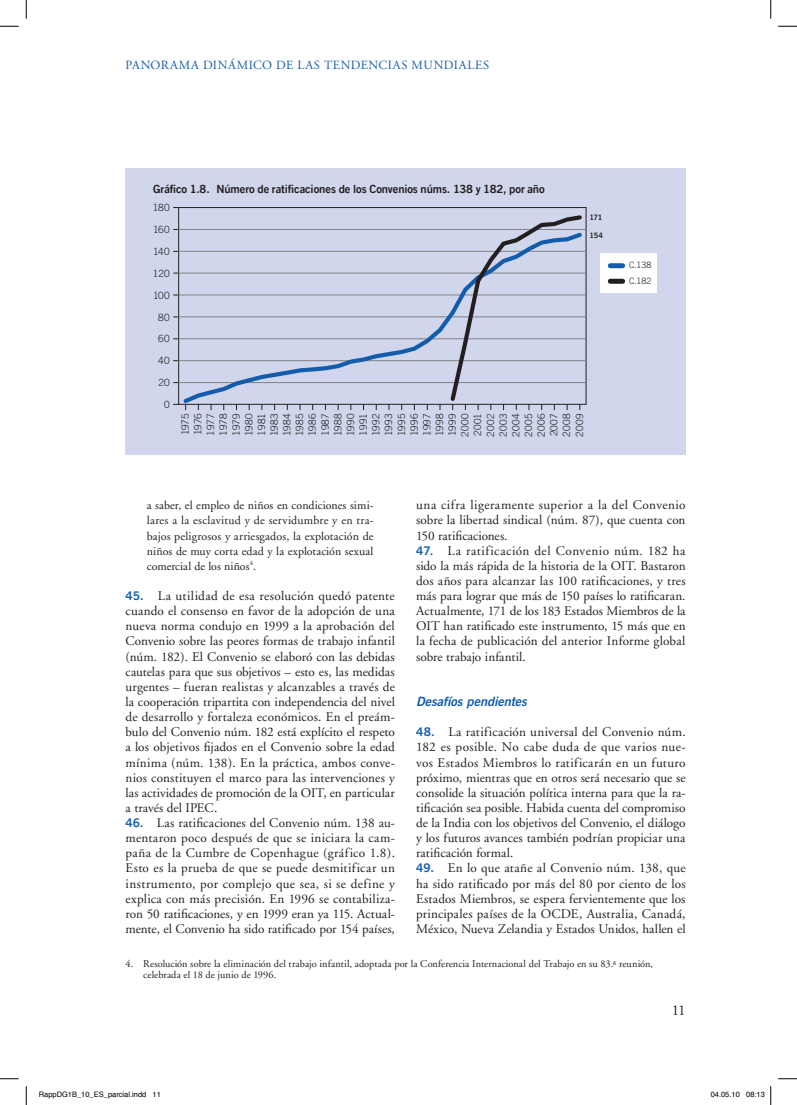
<style>
.page{position:relative;width:797px;height:1105px;background:#fff}
.page>*{position:absolute;margin:0;border:0;box-sizing:border-box;transform-origin:0 0}
.t1{font:15px "Adobe Garamond";color:#231f20}
.t2{font:13.25px/15.1px "Adobe Garamond";letter-spacing:.005em;color:#231f20;text-align:justify}
.t3{font:12.75px "Trade Gothic LT Com Bd 2 Obl";letter-spacing:-.01em;color:#135cab}
.t4{font:12.5px "Adobe Garamond";letter-spacing:.045em;color:#135cab}
.t5{font:12px/15.1px "Adobe Garamond";letter-spacing:.01em;color:#231f20;text-align:justify}
.t6{font:11.25px "Trade Gothic LT Com Bd 2";letter-spacing:-.01em;color:#231f20}
.t7{font:10.25px/11.6px "Adobe Garamond";color:#231f20}
.t8{font:300 10px/12.8px "Trade Gothic LT Com";letter-spacing:.025em;color:#231f20;text-align:justify}
.t9{font:300 8.75px/15.5px "Trade Gothic LT Com";letter-spacing:.01em;color:#231f20}
.t10{font:7.5px "Helvetica";color:#000}
.t11{font:7.5px "Trade Gothic LT Com Bd 2";letter-spacing:-.03em;color:#231f20}
.s1{font-family:"Trade Gothic LT Com Bd 2";font-size:12px;color:#135cab}
</style>
<div class="page">
<div style="left:125px;top:168px;width:560px;height:286px;background:#d0d6ec"></div>
<hr style="left:178px;top:382px;width:408px;height:1px;background:#808285">
<hr style="left:178px;top:360px;width:408px;height:1px;background:#808285">
<hr style="left:178px;top:339px;width:408px;height:1px;background:#808285">
<hr style="left:178px;top:317px;width:408px;height:1px;background:#808285">
<hr style="left:178px;top:295px;width:408px;height:1px;background:#808285">
<hr style="left:178px;top:273px;width:408px;height:1px;background:#808285">
<hr style="left:178px;top:251px;width:408px;height:1px;background:#808285">
<hr style="left:178px;top:229px;width:408px;height:1px;background:#808285">
<svg style="left:180px;top:250px;width:405px;height:156px"></svg>
<svg style="left:448px;top:215px;width:136px;height:195px"></svg>
<div style="left:600px;top:253px;width:56px;height:40px;background:#fff"></div>
<div style="left:610px;top:263px;width:12px;height:5px;background:#135cab"></div>
<div style="left:610px;top:279px;width:12px;height:5px;background:#231f20"></div>
<svg style="left:0;top:25px;width:19px;height:2px"></svg>
<svg style="left:778px;top:25px;width:19px;height:2px"></svg>
<svg style="left:0;top:1078px;width:19px;height:1px"></svg>
<svg style="left:778px;top:1078px;width:19px;height:1px"></svg>
<svg style="left:25px;top:0;width:2px;height:19px"></svg>
<svg style="left:25px;top:1086px;width:2px;height:19px"></svg>
<svg style="left:770px;top:0;width:1px;height:19px"></svg>
<svg style="left:770px;top:1086px;width:1px;height:19px"></svg>
<p class="t4" style="left:125px;top:58px;width:363px">Panorama dinámico de las tendencias mundiales</p>
<p class="t6" style="left:153px;top:182px;width:393px">Gráfico 1.8. Número de ratificaciones de los Convenios núms. 138 y 182, por año</p>
<p class="t8" style="left:153px;top:201px;width:18px">180</p>
<p class="t8" style="left:153px;top:223px;width:18px">160</p>
<p class="t8" style="left:153px;top:245px;width:18px">140</p>
<p class="t8" style="left:153px;top:267px;width:18px">120</p>
<p class="t8" style="left:153px;top:289px;width:18px">100</p>
<p class="t8" style="left:158px;top:311px;width:13px">80</p>
<p class="t8" style="left:158px;top:332px;width:13px">60</p>
<p class="t8" style="left:158px;top:354px;width:13px">40</p>
<p class="t8" style="left:158px;top:376px;width:13px">20</p>
<p class="t8" style="left:164px;top:398px;width:7px">0</p>
<p class="t11" style="left:589px;top:212px;width:15px">171</p>
<p class="t11" style="left:589px;top:230px;width:15px">154</p>
<p class="t8" style="left:179px;top:437px;width:25px;rotate:-90deg">1975<br>1976<br>1977<br>1978<br>1979<br>1980<br>1981<br>1983<br>1984<br>1985<br>1986<br>1987<br>1988<br>1990<br>1991<br>1992<br>1993<br>1995<br>1996<br>1997<br>1998<br>1999<br>2000<br>2001<br>2002<br>2003<br>2004<br>2005<br>2006<br>2007<br>2008<br>2009</p>
<p class="t9" style="left:629px;top:257px;width:24px">C.138<br>C.182</p>
<p class="t2" style="left:416px;top:498px;width:271px">una cifra ligeramente superior a la del Convenio sobre la libertad sindical (núm. 87), que cuenta con 150 ratificaciones.</p>
<p class="t2" style="left:416px;top:543px;width:271px"><span class="s1">47.</span> La ratificación del Convenio núm. 182 ha sido la más rápida de la historia de la OIT. Bastaron dos años para alcanzar las 100 ratificaciones, y tres más para lograr que más de 150 países lo ratificaran.<br>Actualmente, 171 de los 183 Estados Miembros de la OIT han ratificado este instrumento, 15 más que en la fecha de publicación del anterior Informe global sobre trabajo infantil.</p>
<p class="t3" style="left:416px;top:693px;width:112px">Desafíos pendientes</p>
<p class="t2" style="left:416px;top:725px;width:271px"><span class="s1">48.</span> La ratificación universal del Convenio núm.<br>182 es posible. No cabe duda de que varios nue&shy;vos Estados Miembros lo ratificarán en un futuro próximo, mientras que en otros será necesario que se consolide la situación política interna para que la ra&shy;tificación sea posible. Habida cuenta del compromiso de la India con los objetivos del Convenio, el diálogo y los futuros avances también podrían propiciar una ratificación formal.</p>
<p class="t2" style="left:416px;top:861px;width:271px"><span class="s1">49.</span> En lo que atañe al Convenio núm. 138, que ha sido ratificado por más del 80 por ciento de los Estados Miembros, se espera fervientemente que los principales países de la OCDE</p>
<p class="t5" style="left:147px;top:498px;width:228px">a saber, el empleo de niños en condiciones simi&shy;lares a la esclavitud y de servidumbre y en tra&shy;bajos peligrosos y arriesgados, la explotación de niños de muy corta edad y la explotación sexual comercial de los niños<sup>4</sup>.</p>
<p class="t2" style="left:125px;top:589px;width:271px"><span class="s1">45.</span> La utilidad de esa resolución quedó patente cuando el consenso en favor de la adopción de una nueva norma condujo en 1999 a la aprobación del Convenio sobre las peores formas de trabajo infantil (núm. 182). El Convenio se elaboró con las debidas cautelas para que sus objetivos – esto es, las medidas urgentes – fueran realistas y alcanzables a través de la cooperación tripartita con independencia del nivel de desarrollo y fortaleza económicos. En el preám&shy;bulo del Convenio núm. 182 está explícito el respeto a los objetivos fijados en el Convenio sobre la edad mínima (núm. 138). En la práctica, ambos conve&shy;nios constituyen el marco para las intervenciones y las actividades de promoción de la OIT, en particular a través del IPEC .</p>
<p class="t2" style="left:125px;top:816px;width:271px"><span class="s1">46.</span> Las ratificaciones del Convenio núm. 138 au&shy;mentaron poco después de que se iniciara la cam&shy;paña de la Cumbre de Copenhague (gráfico 1.8).<br>Esto es la prueba de que se puede desmitificar un instrumento, por complejo que sea, si se define y explica con más precisión. En 1996 se contabiliza&shy;ron 50 ratificaciones, y en 1999 eran ya 115. Actual&shy;mente, el Convenio ha sido ratificado por 154 países,</p>
<p class="t7" style="left:143px;top:958px;width:511px;text-indent:-18px">4. Resolución sobre la eliminación del trabajo infantil, adoptada por la Conferencia Internacional del Trabajo en su 83.ª reunión, celebrada el 18 de junio de 1996.</p>
<p class="t2" style="left:416px;top:906px;width:271px;text-align:right">, Australia, Canadá,<br>México, Nueva Zelandia y Estados Unidos, hallen el</p>
<p class="t1" style="left:672px;top:1002px;width:15px">11</p>
<p class="t10" style="left:39px;top:1089px;width:124px">RappDG1B_10_ES_parcial.indd 11</p>
<p class="t10" style="left:710px;top:1089px;width:56px">04.05.10 08:13</p>
</div>
